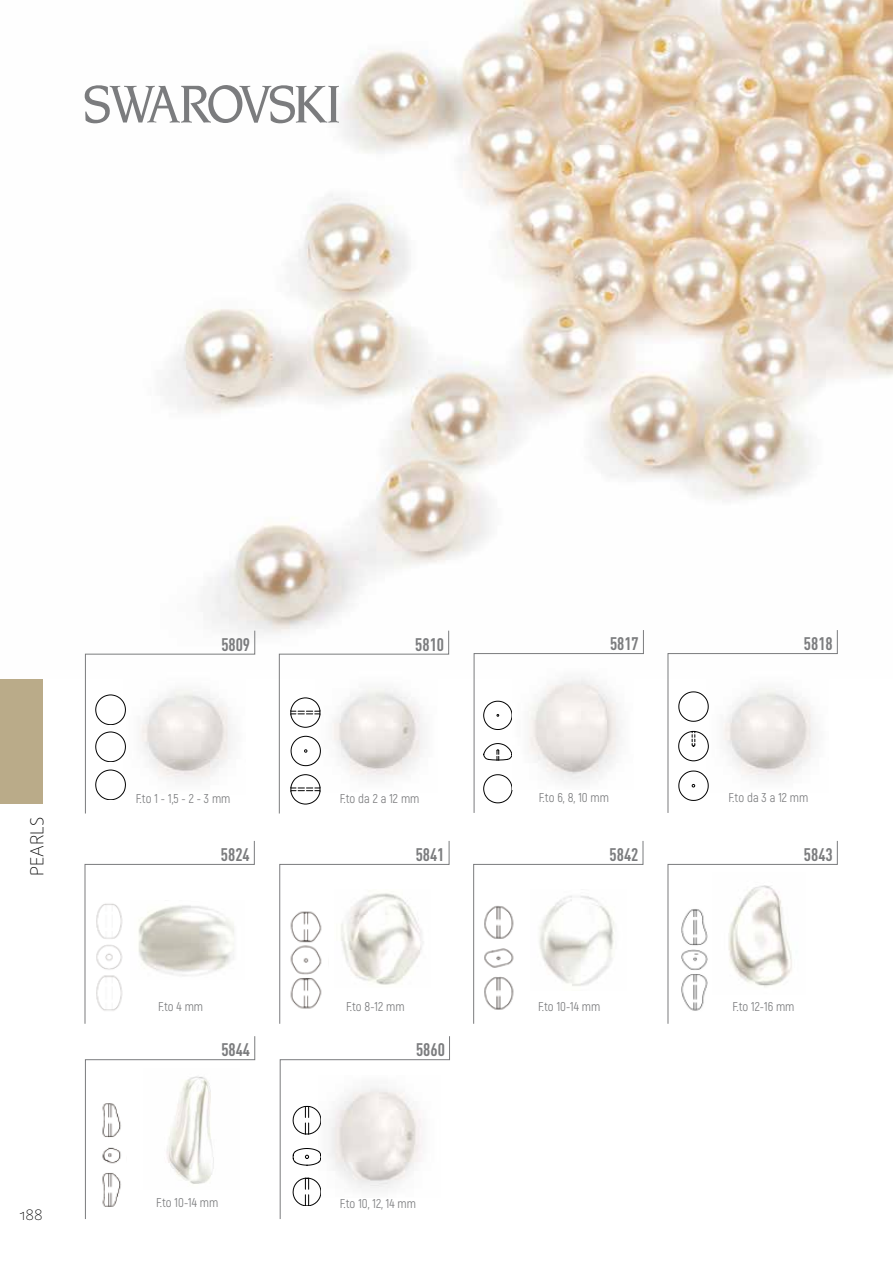
<style>
.page{position:relative;width:893px;height:1263px;background:#fff}
.page>*{position:absolute;margin:0;border:0;box-sizing:border-box;transform-origin:0 0}
.t1{font:700 condensed 18px "DIN Pro";color:#7b7c7e}
.t2{font:100 18px "Daxline Pro";color:#000}
.t3{font:100 15px "Daxline Pro";color:#000}
.t4{font:12.75px "Akrobat";color:#7b7c7e}
</style>
<div class="page">
<div style="left:0;top:637px;width:43px;height:167px;background:#baab89"></div>
<img style="left:0;top:0;width:893px;height:679px">
<svg style="left:85px;top:84px;width:254px;height:41px"></svg>
<svg style="left:85px;top:630px;width:170px;height:184px"></svg>
<svg style="left:279px;top:630px;width:170px;height:184px"></svg>
<svg style="left:473px;top:629px;width:171px;height:184px"></svg>
<svg style="left:667px;top:629px;width:171px;height:184px"></svg>
<svg style="left:279px;top:1036px;width:171px;height:183px"></svg>
<svg style="left:667px;top:841px;width:171px;height:183px"></svg>
<img style="left:680px;top:903px;width:30px;height:113px">
<svg style="left:84px;top:841px;width:171px;height:183px"></svg>
<img style="left:94px;top:892px;width:32px;height:126px">
<svg style="left:473px;top:841px;width:171px;height:183px"></svg>
<img style="left:480px;top:902px;width:40px;height:114px">
<svg style="left:279px;top:841px;width:171px;height:183px"></svg>
<img style="left:335px;top:889px;width:95px;height:99px">
<img style="left:285px;top:905px;width:43px;height:109px">
<svg style="left:85px;top:1036px;width:170px;height:183px"></svg>
<img style="left:143px;top:1068px;width:96px;height:122px">
<img style="left:97px;top:1101px;width:30px;height:107px">
<h1 class="t2" style="left:25px;top:876px;width:61px;rotate:-90deg">PEARLS</h1>
<p class="t3" style="left:19px;top:1205px;width:25px">188</p>
<h1 class="t1" style="left:221px;top:631px;width:30px">5809</h1>
<h1 class="t1" style="left:415px;top:631px;width:30px">5810</h1>
<h1 class="t1" style="left:610px;top:630px;width:30px">5817</h1>
<h1 class="t1" style="left:804px;top:630px;width:30px">5818</h1>
<p class="t4" style="left:136px;top:791px;width:96px">F.to 1 - 1,5 - 2 - 3 mm</p>
<p class="t4" style="left:340px;top:791px;width:81px">F.to da 2 a 12 mm</p>
<p class="t4" style="left:539px;top:790px;width:72px">F.to 6, 8, 10 mm</p>
<p class="t4" style="left:728px;top:790px;width:81px">F.to da 3 a 12 mm</p>
<h1 class="t1" style="left:221px;top:841px;width:30px">5824</h1>
<h1 class="t1" style="left:416px;top:841px;width:30px">5841</h1>
<h1 class="t1" style="left:610px;top:841px;width:30px">5842</h1>
<h1 class="t1" style="left:804px;top:841px;width:30px">5843</h1>
<p class="t4" style="left:158px;top:999px;width:47px">F.to 4 mm</p>
<p class="t4" style="left:346px;top:999px;width:60px">F.to 8-12 mm</p>
<p class="t4" style="left:538px;top:999px;width:64px">F.to 10-14 mm</p>
<p class="t4" style="left:733px;top:999px;width:63px">F.to 12-16 mm</p>
<h1 class="t1" style="left:221px;top:1036px;width:30px">5844</h1>
<h1 class="t1" style="left:416px;top:1036px;width:30px">5860</h1>
<p class="t4" style="left:156px;top:1194px;width:64px">F.to 10-14 mm</p>
<p class="t4" style="left:340px;top:1195px;width:78px">F.to 10, 12, 14 mm</p>
</div>
